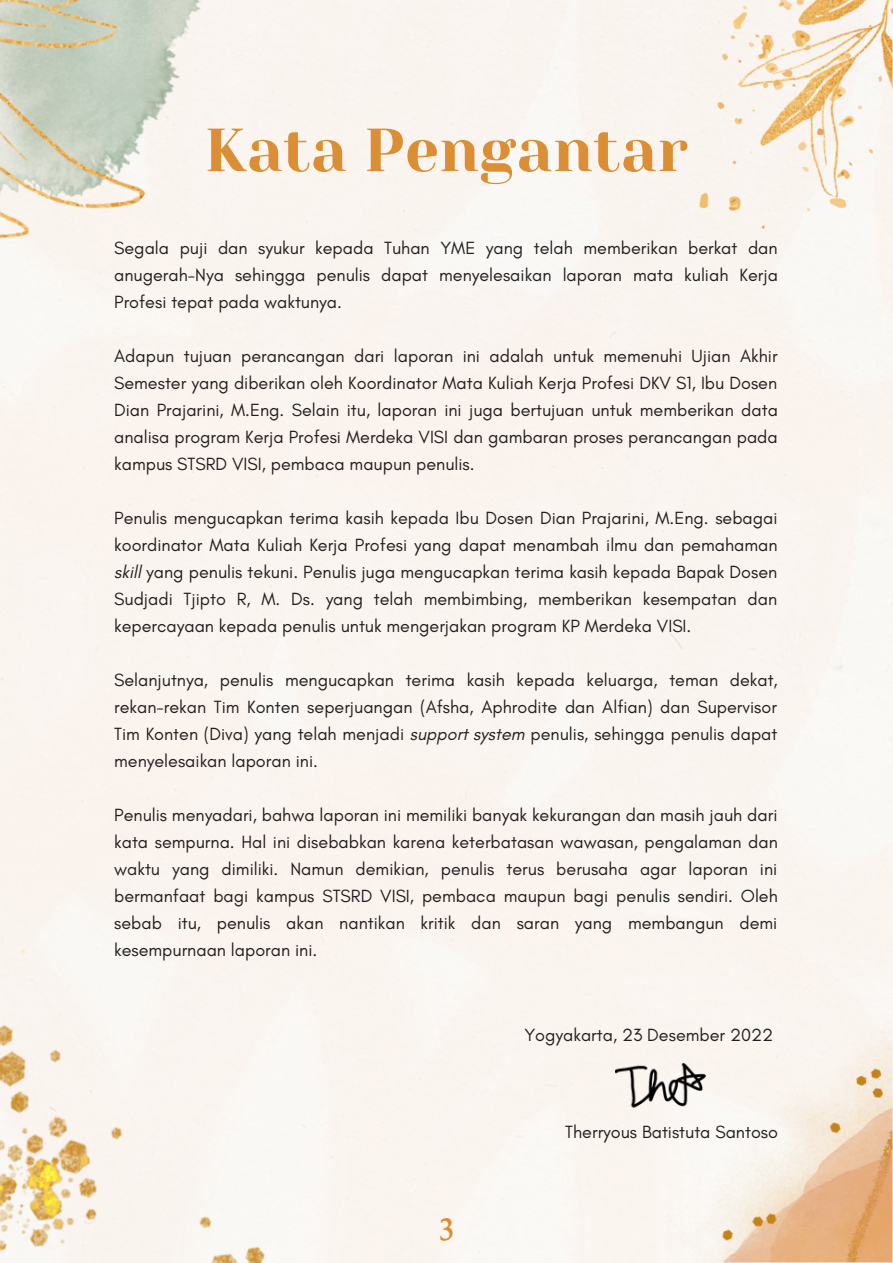
<style>
.page{position:relative;width:893px;height:1263px;background:#fff}
.page>*{position:absolute;margin:0;border:0;box-sizing:border-box;transform-origin:0 0}
.t1{font:60.6px "Yeseva One";color:#db8e34}
.t2{font:700 31.5px "Caudex";color:#da8e33}
.t3{font:18px/27px "Glacial Indifference";color:#231f20;text-align:justify}
.s1{font-style:italic}
</style>
<div class="page">
<div style="left:653px;top:0;width:239px;height:229px;background:#faf4ef"></div>
<img style="left:713px;top:0;width:179px;height:219px">
<img style="left:531px;top:992px;width:361px;height:270px">
<img style="left:0;top:1025px;width:265px;height:237px">
<div style="left:258px;top:0;width:61px;height:282px;background:#faf4ef"></div>
<img style="left:0;top:0;width:258px;height:346px">
<img style="left:616px;top:1063px;width:111px;height:80px">
<p class="t1" style="left:204px;top:106px;width:485px">Kata Pengantar</p>
<p class="t3" style="left:114px;top:235px;width:665px">Segala puji dan syukur kepada Tuhan YME yang telah memberikan berkat dan anugerah-Nya sehingga penulis dapat menyelesaikan laporan mata kuliah Kerja Profesi tepat pada waktunya.</p>
<p class="t3" style="left:114px;top:343px;width:665px">Adapun tujuan perancangan dari laporan ini adalah untuk memenuhi Ujian Akhir Semester yang diberikan oleh Koordinator Mata Kuliah Kerja Profesi DKV S1, Ibu Dosen Dian Prajarini, M.Eng. Selain itu, laporan ini juga bertujuan untuk memberikan data analisa program Kerja Profesi Merdeka VISI dan gambaran proses perancangan pada kampus STSRD VISI, pembaca maupun penulis.</p>
<p class="t3" style="left:114px;top:505px;width:665px">Penulis mengucapkan terima kasih kepada Ibu Dosen Dian Prajarini, M.Eng. sebagai koordinator Mata Kuliah Kerja Profesi yang dapat menambah ilmu dan pemahaman <span class="s1">skill</span> yang penulis tekuni. Penulis juga mengucapkan terima kasih kepada Bapak Dosen Sudjadi Tjipto R, M. Ds. yang telah membimbing, memberikan kesempatan dan kepercayaan kepada penulis untuk mengerjakan program KP Merdeka VISI.</p>
<p class="t3" style="left:114px;top:667px;width:665px">Selanjutnya, penulis mengucapkan terima kasih kepada keluarga, teman dekat, rekan-rekan Tim Konten seperjuangan (Afsha, Aphrodite dan Alfian) dan Supervisor Tim Konten (Diva) yang telah menjadi <span class="s1">support system</span> penulis, sehingga penulis dapat menyelesaikan laporan ini.</p>
<p class="t3" style="left:114px;top:802px;width:665px">Penulis menyadari, bahwa laporan ini memiliki banyak kekurangan dan masih jauh dari kata sempurna. Hal ini disebabkan karena keterbatasan wawasan, pengalaman dan waktu yang dimiliki. Namun demikian, penulis terus berusaha agar laporan ini bermanfaat bagi kampus STSRD VISI, pembaca maupun bagi penulis sendiri. Oleh sebab itu, penulis akan nantikan kritik dan saran yang membangun demi kesempurnaan laporan ini.</p>
<p class="t3" style="left:524px;top:1021px;width:250px">Yogyakarta, 23 Desember 2022</p>
<h2 class="t2" style="left:438px;top:1209px;width:18px">3</h2>
<p class="t3" style="left:565px;top:1119px;width:214px">Therryous Batistuta Santoso</p>
</div>
